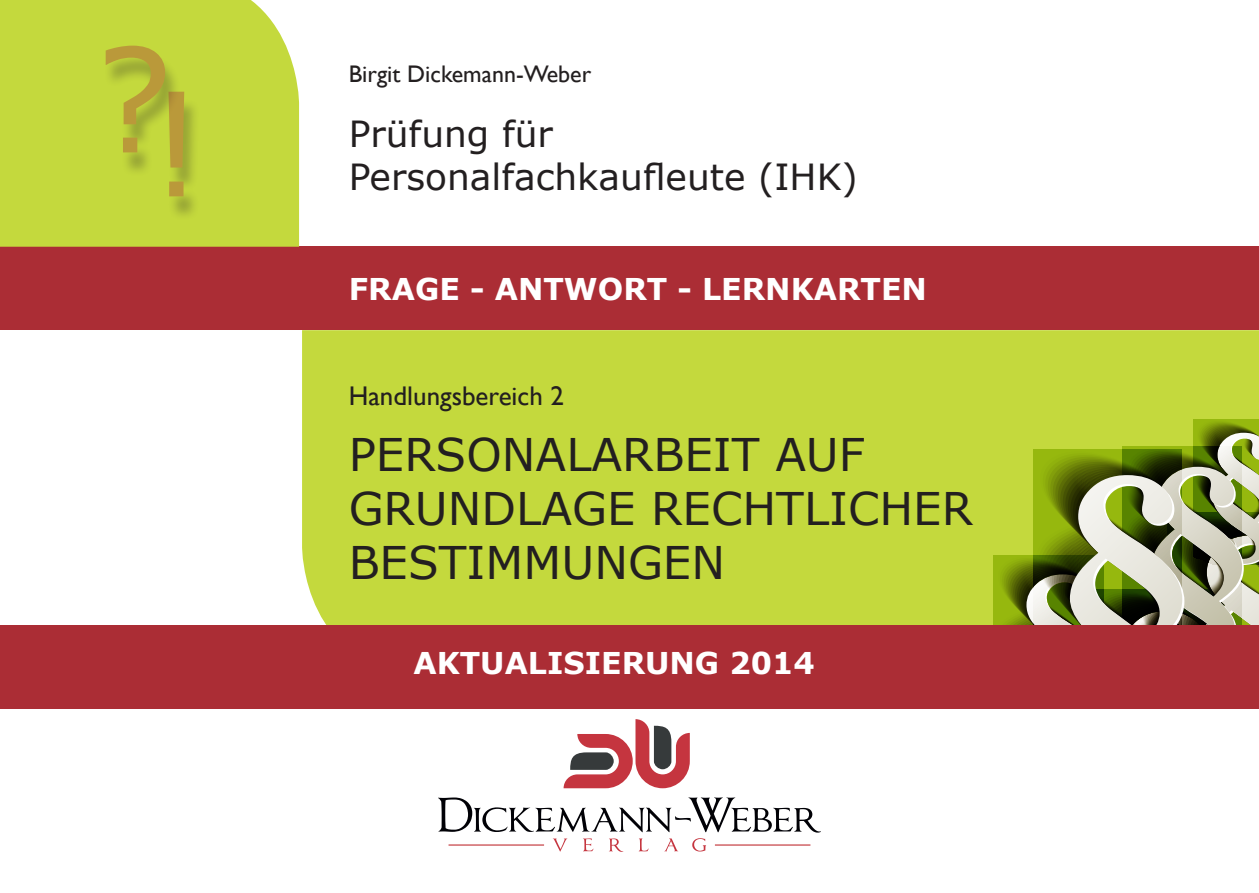
<style>
.page{position:relative;width:1259px;height:893px;background:#fff}
.page>*{position:absolute;margin:0;border:0;box-sizing:border-box;transform-origin:0 0}
.t1{font:144px "Verdana";color:#ab2d35}
.Coverkarte_Titel{font:45px/54px "Verdana";color:#231f20}
.Coverkarte_Fachricht{font:36px "Verdana";color:#231f20}
.Coverkarte_Lernkarte{font:700 30px "Verdana";color:#fff}
.Coverkarte_Handlungs{font:27px "Gill Sans";color:#231f20}
.Coverkarte_Autor{font:24px "Gill Sans";color:#231f20}
</style>
<div class="page">
<div style="left:302px;top:330px;width:957px;height:295px;background:#c4d93d"></div>
<div style="left:0;top:247px;width:1259px;height:83px;background:#ab2d35"></div>
<div style="left:0;top:0;width:299px;height:247px;background:#c4d93d"></div>
<div style="left:104px;top:52px;width:78px;height:124px;background:#231f20;opacity:.75"></div>
<div style="left:167px;top:98px;width:34px;height:122px;background:#231f20;opacity:.75"></div>
<svg style="left:438px;top:797px;width:383px;height:55px"></svg>
<svg style="left:563px;top:719px;width:127px;height:69px"></svg>
<svg style="left:957px;top:419px;width:302px;height:206px;background:#a1b057"></svg>
<div style="left:0;top:625px;width:1259px;height:83px;background:#ab2d35"></div>
<h1 class="t1" style="left:94px;top:23px;width:112px">?!</h1>
<p class="Coverkarte_Autor" style="left:349px;top:60px;width:244px">Birgit Dickemann-Weber</p>
<p class="Coverkarte_Fachricht" style="left:349px;top:109px;width:206px">Prüfung für</p>
<p class="Coverkarte_Fachricht" style="left:349px;top:152px;width:511px">Personalfachkaufleute (IHK)</p>
<p class="Coverkarte_Lernkarte" style="left:349px;top:268px;width:580px">FRAGE - ANTWORT - LERNKARTEN</p>
<p class="Coverkarte_Handlungs" style="left:349px;top:380px;width:217px">Handlungsbereich 2</p>
<p class="Coverkarte_Titel" style="left:349px;top:427px;width:626px">PERSONALARBEIT AUF<br>GRUNDLAGE RECHTLICHER<br>BESTIMMUNGEN</p>
<p class="Coverkarte_Lernkarte" style="left:413px;top:642px;width:403px">AKTUALISIERUNG 2014</p>
</div>
